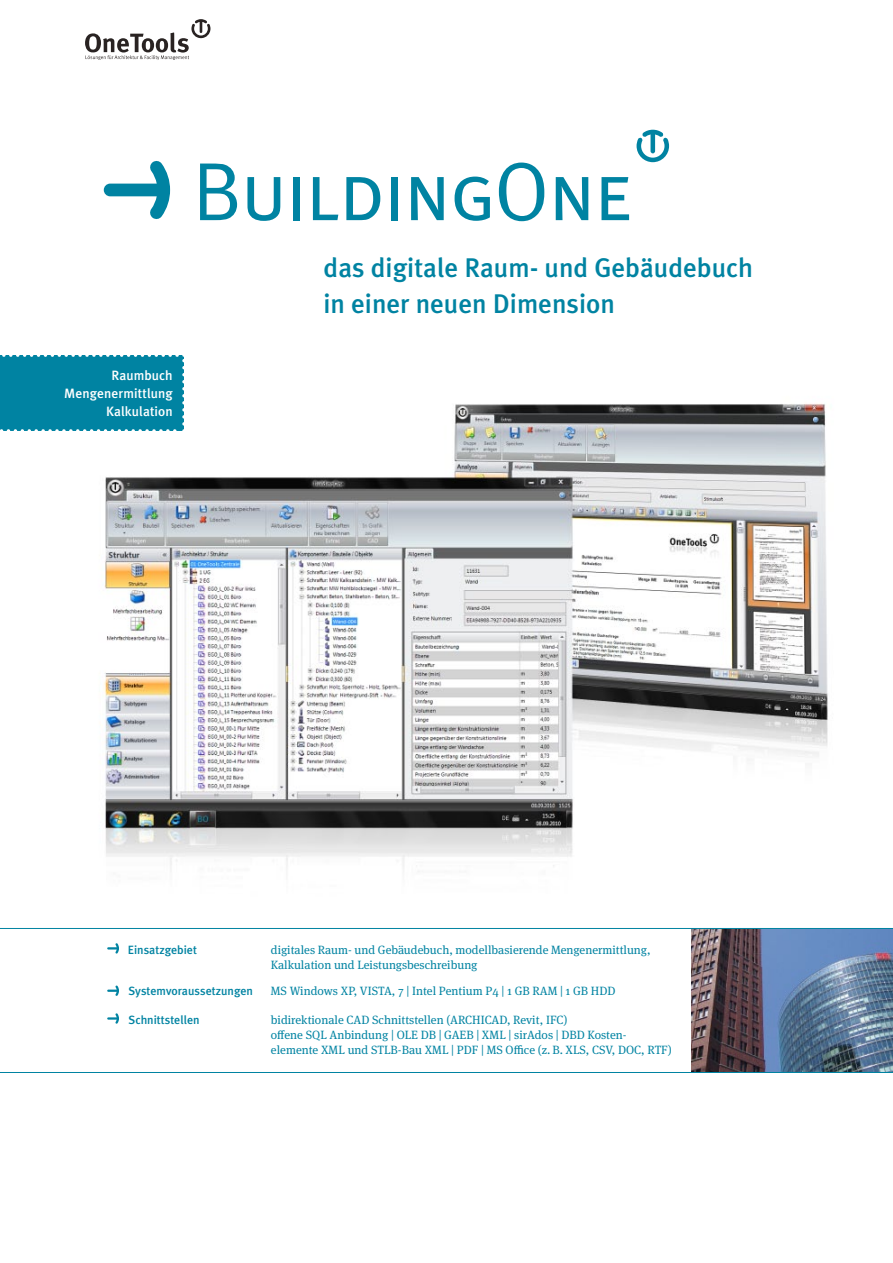
<style>
.page{position:relative;width:893px;height:1263px;background:#fff}
.page>*{position:absolute;margin:0;border:0;box-sizing:border-box;transform-origin:0 0}
.t1{font:82.5px "Meta Plus Normal Caps";letter-spacing:-.02em;color:#0083a2}
.t2{font:500 27px/36px "Meta Plus";color:#0083a2}
.t3{font:500 13.5px/18px "Meta Plus";letter-spacing:.005em;color:#fff;text-align:right}
.t4{font:12px/15px "Meta Serif Pro";color:#0083a2}
.t5{font:500 12px "Meta Plus";color:#0083a2}
</style>
<div class="page">
<img style="left:103px;top:403px;width:725px;height:469px">
<img style="left:692px;top:929px;width:200px;height:143px">
<svg style="left:637px;top:130px;width:32px;height:32px"></svg>
<div style="left:650px;top:131px;width:5px;height:22px;background:#0083a2;border-radius:2px"></div>
<svg style="left:104px;top:161px;width:66px;height:58px"></svg>
<hr style="left:0;top:928px;width:892px;height:1px;background:#0083a2">
<hr style="left:0;top:1072px;width:892px;height:1px;background:#0083a2">
<svg style="left:107px;top:943px;width:12px;height:11px"></svg>
<svg style="left:107px;top:985px;width:12px;height:11px"></svg>
<svg style="left:107px;top:1013px;width:12px;height:11px"></svg>
<div style="left:0;top:355px;width:186px;height:77px;background:#0083a2"></div>
<svg style="left:85px;top:19px;width:125px;height:41px"></svg>
<p class="t3" style="left:64px;top:366px;width:110px">Raumbuch<br>Mengenermittlung<br>Kalkulation</p>
<h1 class="t1" style="left:192px;top:144px;width:443px">BuildingOne</h1>
<h2 class="t2" style="left:324px;top:250px;width:431px">das digitale Raum- und Gebäudebuch in einer neuen Dimension</h2>
<p class="t5" style="left:128px;top:942px;width:71px">Einsatzgebiet</p>
<p class="t5" style="left:128px;top:984px;width:126px">Systemvoraussetzungen</p>
<p class="t5" style="left:128px;top:1012px;width:73px">Schnittstellen</p>
<p class="t4" style="left:271px;top:941px;width:381px">digitales Raum- und Gebäudebuch, modellbasierende Mengenermittlung,<br>Kalkulation und Leistungsbeschreibung</p>
<p class="t4" style="left:271px;top:983px;width:346px">MS Windows XP, VISTA, 7 | Intel Pentium P4 | 1 GB RAM | 1 GB HDD</p>
<p class="t4" style="left:271px;top:1011px;width:402px">bidirektionale CAD Schnittstellen (ARCHICAD, Revit, IFC)<br>offene SQL Anbindung | OLE DB | GAEB | XML | sirAdos | DBD Kosten&shy;elemente XML und STLB-Bau XML | PDF | MS Office (z. B. XLS, CSV, DOC, RTF)</p>
</div>
